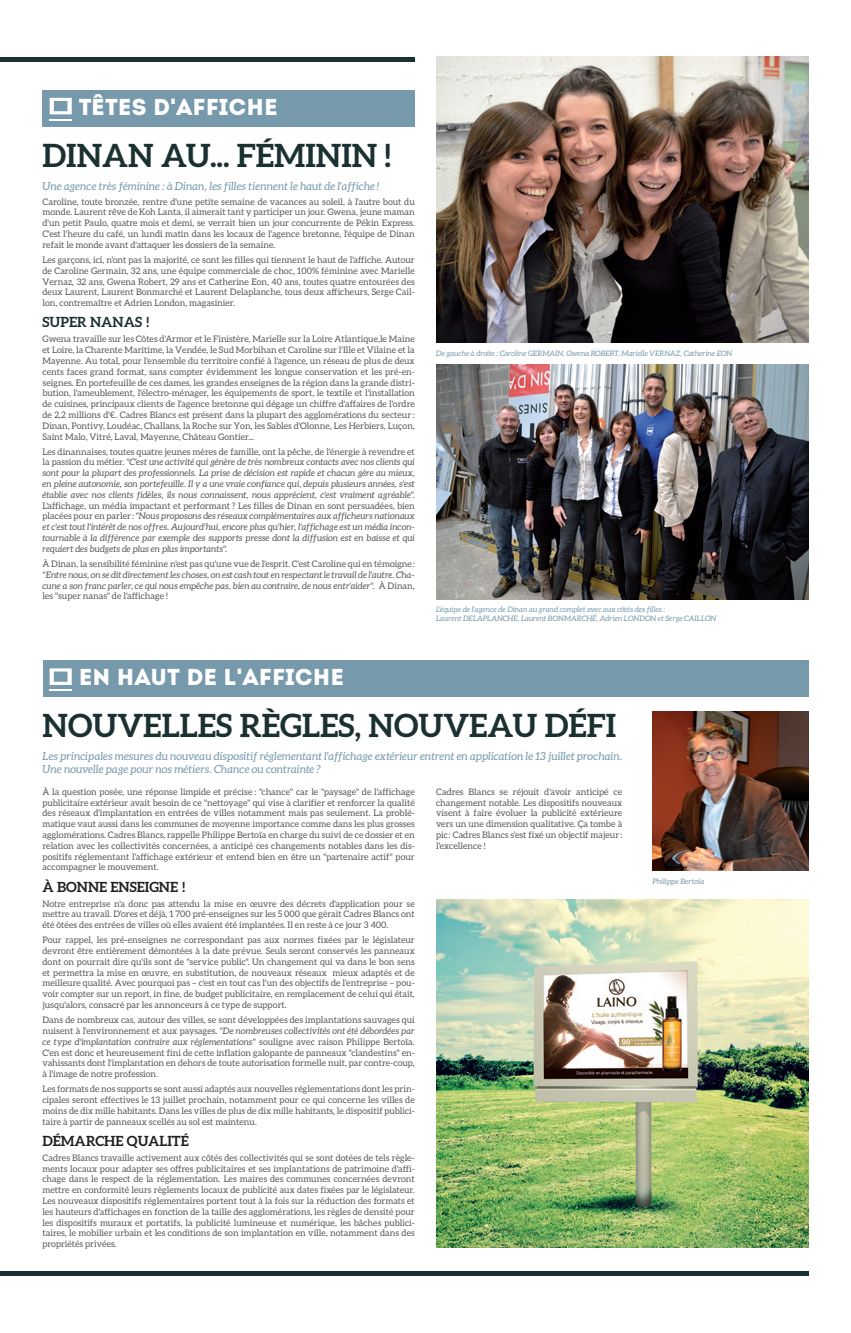
<style>
.page{position:relative;width:851px;height:1333px;background:#fff}
.page>*{position:absolute;margin:0;border:0;box-sizing:border-box;transform-origin:0 0}
.t1{font:700 32px "Aleo";color:#1b3030}
.t2{font:23px "Intro";color:#fff}
.t3{font:700 14px "Aleo";color:#231f20}
.t4{font:700 14px "Aleo";color:#1b3030}
.t5{font:italic 11px/13.2px "Aleo";color:#7699ab}
.t6{font:9px/10.8px "Aleo";color:#57585a;text-align:justify}
.t7{font:italic 9px/10.8px "Aleo";color:#57585a;text-align:justify}
.t8{font:italic 7.5px/9px "Aleo";color:#7699ab}
.s1{font-family:"DIN";font-weight:900}
.s2{font-style:normal}
.s3{font-style:italic}
</style>
<div class="page">
<hr style="left:0;top:57px;width:415px;height:4px;background:#1b3030">
<div style="left:0;top:1271px;width:808px;height:5px;background:#1b3030"></div>
<div style="left:43px;top:90px;width:372px;height:37px;background:#7699ab"></div>
<svg style="left:50px;top:98px;width:22px;height:22px"></svg>
<img style="left:436px;top:57px;width:372px;height:286px">
<div style="left:43px;top:660px;width:765px;height:37px;background:#7699ab"></div>
<svg style="left:50px;top:668px;width:22px;height:23px"></svg>
<img style="left:436px;top:899px;width:372px;height:348px">
<img style="left:652px;top:711px;width:156px;height:159px">
<img style="left:436px;top:364px;width:372px;height:235px">
<h2 class="t2" style="left:79px;top:93px;width:200px">TÊTES D<span class="s1">'</span>AFFICHE</h2>
<h1 class="t1" style="left:43px;top:137px;width:349px">DINAN AU... FÉMININ !</h1>
<p class="t5" style="left:43px;top:179px;width:338px">Une agence très féminine : à Dinan, les filles tiennent le haut de l'affiche !</p>
<p class="t6" style="left:43px;top:196px;width:374px">Caroline, toute bronzée, rentre d'une petite semaine de vacances au soleil, à l'autre bout du monde. Laurent rêve de Koh Lanta, il aimerait tant y participer un jour. Gwena, jeune maman d'un petit Paulo, quatre mois et demi, se verrait bien un jour concurrente de Pékin Express.<br>C'est l'heure du café, un lundi matin dans les locaux de l'agence bretonne, l'équipe de Dinan refait le monde avant d'attaquer les dossiers de la semaine.</p>
<p class="t6" style="left:43px;top:254px;width:374px">Les garçons, ici, n'ont pas la majorité, ce sont les filles qui tiennent le haut de l'affiche. Autour de Caroline Germain, 32 ans, une équipe commerciale de choc, 100% féminine avec Marielle Vernaz, 32 ans, Gwena Robert, 29 ans et Catherine Eon, 40 ans, toutes quatre entourées des deux Laurent, Laurent Bonmarché et Laurent Delaplanche, tous deux afficheurs, Serge Cail&shy;lon, contremaître et Adrien London, magasinier.</p>
<h3 class="t4" style="left:43px;top:314px;width:108px">SUPER NANAS !</h3>
<p class="t6" style="left:43px;top:333px;width:374px">Gwena travaille sur les Côtes d'Armor et le Finistère, Marielle sur la Loire Atlantique,le Maine et Loire, la Charente Maritime, la Vendée, le Sud Morbihan et Caroline sur l'Ille et Vilaine et la Mayenne. Au total, pour l'ensemble du territoire confié à l'agence, un réseau de plus de deux cents faces grand format, sans compter évidemment les longue conservation et les pré-en&shy;seignes. En portefeuille de ces dames, les grandes enseignes de la région dans la grande distri&shy;bution, l'ameublement, l'électro-ménager, les équipements de sport, le textile et l'installation de cuisines, principaux clients de l'agence bretonne qui dégage un chiffre d'affaires de l'ordre de 2,2 millions d'€. Cadres Blancs est présent dans la plupart des agglomérations du secteur :<br>Dinan, Pontivy, Loudéac, Challans, la Roche sur Yon, les Sables d'Olonne, Les Herbiers, Luçon, Saint Malo, Vitré, Laval, Mayenne, Château Gontier...</p>
<p class="t7" style="left:43px;top:446px;width:374px"><span class="s2">Les dinannaises, toutes quatre jeunes mères de famille, ont la pêche, de l'énergie à revendre et la passion du métier.</span> "C'est une activité qui génère de très nombreux contacts avec nos clients qui sont pour la plupart des professionnels. La prise de décision est rapide et chacun gère au mieux, en pleine autonomie, son portefeuille. Il y a une vraie confiance qui, depuis plusieurs années, s'est établie avec nos clients fidèles, ils nous connaissent, nous apprécient, c'est vraiment agréable".</p>
<p class="t7" style="left:43px;top:500px;width:374px"><span class="s2">L'affichage, un média impactant et performant ? Les filles de Dinan en sont persuadées, bien placées pour en parler :</span> "Nous proposons des réseaux complémentaires aux afficheurs nationaux et c'est tout l'intérêt de nos offres. Aujourd'hui, encore plus qu'hier, l'affichage est un média incon&shy;tournable à la différence par exemple des supports presse dont la diffusion est en baisse et qui requiert des budgets de plus en plus importants".</p>
<p class="t6" style="left:43px;top:558px;width:374px">À Dinan, la sensibilité féminine n'est pas qu'une vue de l'esprit. C'est Caroline qui en témoigne :</p>
<p class="t7" style="left:43px;top:569px;width:373px">"Entre nous, on se dit directement les choses, on est cash tout en respectant le travail de l'autre. Cha&shy;cune a son franc parler, ce qui nous empêche pas, bien au contraire, de nous entr'aider''. <span class="s2">À Dinan, les "super nanas" de l'affichage !</span></p>
<h2 class="t2" style="left:79px;top:663px;width:267px">EN HAUT DE L<span class="s1">'</span>AFFICHE</h2>
<p class="t8" style="left:436px;top:348px;width:297px">De gauche à droite : Caroline GERMAIN, Gwena ROBERT, Marielle VERNAZ, Catherine EON</p>
<p class="t8" style="left:436px;top:605px;width:282px">L'équipe de l'agence de Dinan au grand complet avec aux côtés des filles :<br>Laurent DELAPLANCHE, Laurent BONMARCHÉ, Adrien LONDON et Serge CAILLON</p>
<h1 class="t1" style="left:43px;top:707px;width:575px">NOUVELLES RÈGLES, NOUVEAU DÉFI</h1>
<p class="t5" style="left:43px;top:749px;width:581px">Les principales mesures du nouveau dispositif réglementant l'affichage extérieur entrent en application le 13 juillet prochain.<br>Une nouvelle page pour nos métiers. Chance ou contrainte ?</p>
<p class="t6" style="left:43px;top:786px;width:374px">À la question posée, une réponse limpide et précise : "chance" car le "paysage" de l'affichage publicitaire extérieur avait besoin de ce "nettoyage" qui vise à clarifier et renforcer la qualité des réseaux d'implantation en entrées de villes notamment mais pas seulement. La problé&shy;matique vaut aussi dans les communes de moyenne importance comme dans les plus grosses agglomérations. Cadres Blancs, rappelle Philippe Bertoïa en charge du suivi de ce dossier et en relation avec les collectivités concernées, a anticipé ces changements notables dans les dis&shy;positifs réglementant l'affichage extérieur et entend bien en être un "partenaire actif" pour accompagner le mouvement.</p>
<h3 class="t3" style="left:43px;top:878px;width:144px">À BONNE ENSEIGNE !</h3>
<p class="t6" style="left:43px;top:897px;width:374px">Notre entreprise n'a donc pas attendu la mise en œuvre des décrets d'application pour se mettre au travail. D'ores et déjà, 1 700 pré-enseignes sur les 5 000 que gèrait Cadres Blancs ont été ôtées des entrées de villes où elles avaient été implantées. Il en reste à ce jour 3 400.</p>
<p class="t6" style="left:43px;top:934px;width:374px">Pour rappel, les pré-enseignes ne correspondant pas aux normes fixées par le législateur devront être entièrement démontées à la date prévue. Seuls seront conservés les panneaux dont on pourrait dire qu'ils sont de ''service public''. Un changement qui va dans le bon sens et permettra la mise en œuvre, en substitution, de nouveaux réseaux mieux adaptés et de meilleure qualité. Avec pourquoi pas – c'est en tout cas l'un des objectifs de l'entreprise – pou&shy;voir compter sur un report, in fine, de budget publicitaire, en remplacement de celui qui était, jusqu'alors, consacré par les annonceurs à ce type de support.</p>
<p class="t6" style="left:43px;top:1014px;width:374px">Dans de nombreux cas, autour des villes, se sont développées des implantations sauvages qui nuisent à l'environnement et aux paysages. <span class="s3">"De nombreuses collectivités ont été débordées par ce type d'implantation contraire aux réglementations"</span> souligne avec raison Philippe Bertoïa.<br>C'en est donc et heureusement fini de cette inflation galopante de panneaux "clandestins" en&shy;vahissants dont l'implantation en dehors de toute autorisation formelle nuit, par contre-coup, à l'image de notre profession.</p>
<p class="t6" style="left:43px;top:1083px;width:374px">Les formats de nos supports se sont aussi adaptés aux nouvelles réglementations dont les prin&shy;cipales seront effectives le 13 juillet prochain, notamment pour ce qui concerne les villes de moins de dix mille habitants. Dans les villes de plus de dix mille habitants, le dispositif publici&shy;taire à partir de panneaux scellés au sol est maintenu.</p>
<h3 class="t3" style="left:43px;top:1132px;width:148px">DÉMARCHE QUALITÉ</h3>
<p class="t6" style="left:43px;top:1151px;width:374px">Cadres Blancs travaille activement aux côtés des collectivités qui se sont dotées de tels règle&shy;ments locaux pour adapter ses offres publicitaires et ses implantations de patrimoine d'affi&shy;chage dans le respect de la réglementation. Les maires des communes concernées devront mettre en conformité leurs règlements locaux de publicité aux dates fixées par le législateur.<br>Les nouveaux dispositifs réglementaires portent tout à la fois sur la réduction des formats et les hauteurs d'affichages en fonction de la taille des agglomérations, les règles de densité pour les dispositifs muraux et portatifs, la publicité lumineuse et numérique, les bâches publici&shy;taires, le mobilier urbain et les conditions de son implantation en ville, notamment dans des propriétés privées.</p>
<p class="t6" style="left:436px;top:786px;width:188px">Cadres Blancs se réjouit d'avoir anticipé ce changement notable. Les dispositifs nouveaux visent à faire évoluer la publicité extérieure vers un une dimension qualitative. Ça tombe à pic : Cadres Blancs s'est fixé un objectif majeur : l'excellence !</p>
<p class="t8" style="left:652px;top:876px;width:54px">Philippe Bertoïa</p>
</div>
